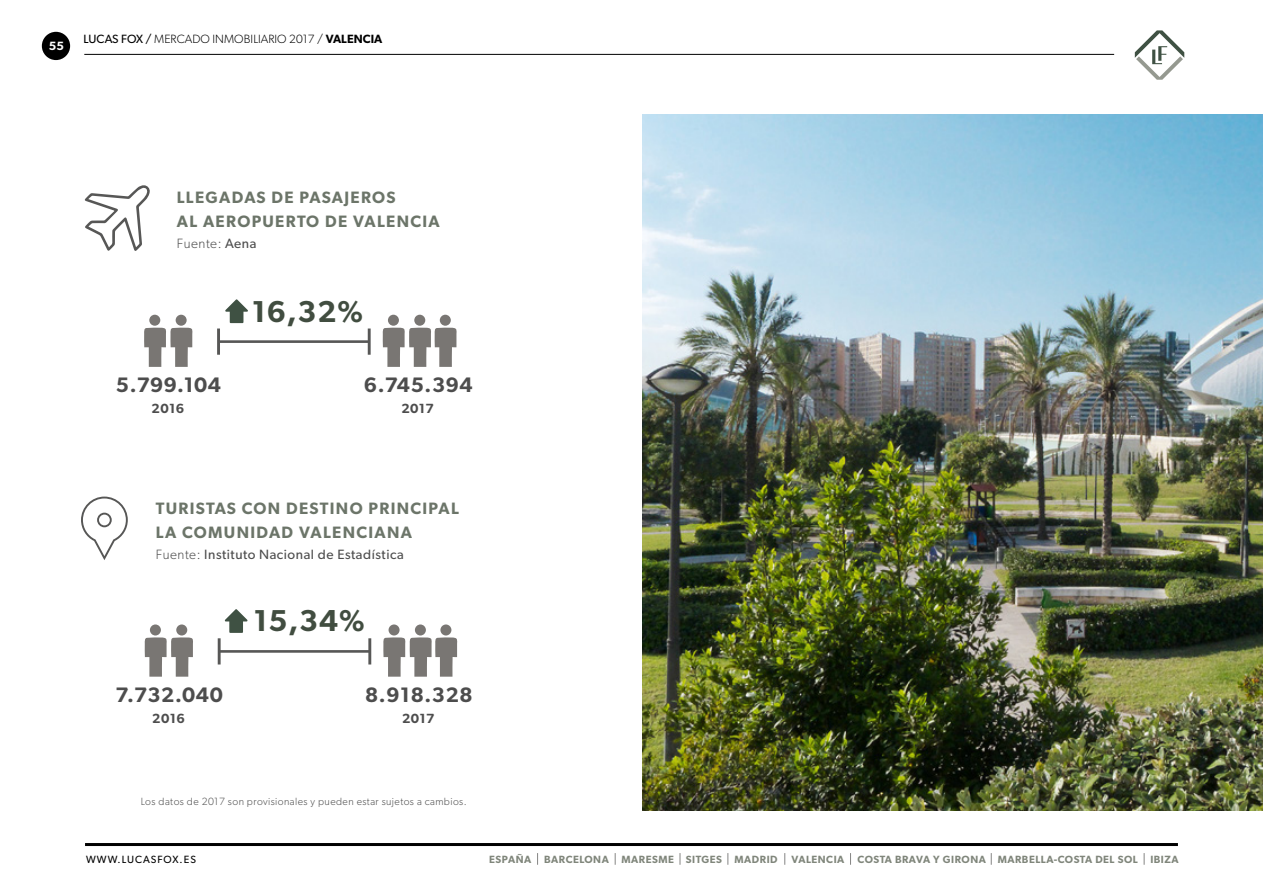
<style>
.page{position:relative;width:1263px;height:893px;background:#fff}
.page>*{position:absolute;margin:0;border:0;box-sizing:border-box;transform-origin:0 0}
.t1{font:600 30.3px "Gibson";letter-spacing:.03em;color:#414d40}
.t2{font:600 21px "Gibson";letter-spacing:.03em;color:#4d4d4d}
.t3{font:600 16.5px/24px "Gibson";letter-spacing:.08em;color:#6c7569}
.t4{font:13.5px "Gibson";letter-spacing:.04em;color:#4d4d4d}
.t5{font:300 13.5px "Gibson";letter-spacing:.04em;color:#4d4d4d}
.t6{font:600 13.35px "Gibson";letter-spacing:.03em;color:#4d4d4d}
.t7{font:300 12px "Gibson";letter-spacing:.005em;color:#000}
.t8{font:600 12px "Gibson";color:#fff}
.t9{font:600 10.5px "Gibson";letter-spacing:.05em;color:#80867b}
.t10{font:300 10.5px "Gibson";letter-spacing:.04em;color:#4d4d4d}
.t11{font:10.5px "Gibson";letter-spacing:.1em;color:#000}
.s1{font-weight:400}
.s2{font-weight:600}
.s3{font-weight:300}
</style>
<div class="page">
<hr style="left:84px;top:54px;width:1030px;height:1px;background:#000">
<div style="left:42px;top:32px;width:28px;height:28px;background:#000;border-radius:50%"></div>
<svg style="left:1135px;top:30px;width:49px;height:50px"></svg>
<hr style="left:85px;top:843px;width:1093px;height:3px;background:#000">
<svg style="left:615px;top:853px;width:1px;height:12px"></svg>
<svg style="left:991px;top:853px;width:1px;height:12px"></svg>
<svg style="left:680px;top:853px;width:1px;height:12px"></svg>
<svg style="left:727px;top:853px;width:1px;height:12px"></svg>
<svg style="left:850px;top:853px;width:1px;height:12px"></svg>
<svg style="left:1144px;top:853px;width:1px;height:12px"></svg>
<svg style="left:784px;top:853px;width:1px;height:12px"></svg>
<svg style="left:537px;top:853px;width:1px;height:12px"></svg>
<div style="left:150px;top:624px;width:11px;height:11px;background:#797673;border-radius:50%"></div>
<div style="left:389px;top:624px;width:11px;height:11px;background:#797673;border-radius:50%"></div>
<svg style="left:144px;top:637px;width:49px;height:40px"></svg>
<div style="left:176px;top:624px;width:11px;height:11px;background:#797673;border-radius:50%"></div>
<div style="left:415px;top:624px;width:11px;height:11px;background:#797673;border-radius:50%"></div>
<svg style="left:383px;top:637px;width:74px;height:40px"></svg>
<div style="left:440px;top:624px;width:11px;height:11px;background:#797673;border-radius:50%"></div>
<svg style="left:218px;top:609px;width:153px;height:55px"></svg>
<svg style="left:81px;top:497px;width:47px;height:63px"></svg>
<div style="left:149px;top:315px;width:11px;height:11px;background:#797673;border-radius:50%"></div>
<div style="left:388px;top:315px;width:11px;height:11px;background:#797673;border-radius:50%"></div>
<svg style="left:144px;top:328px;width:49px;height:39px"></svg>
<div style="left:176px;top:315px;width:11px;height:11px;background:#797673;border-radius:50%"></div>
<div style="left:414px;top:315px;width:11px;height:11px;background:#797673;border-radius:50%"></div>
<svg style="left:382px;top:328px;width:75px;height:39px"></svg>
<div style="left:440px;top:315px;width:11px;height:11px;background:#797673;border-radius:50%"></div>
<svg style="left:84px;top:185px;width:66px;height:66px"></svg>
<svg style="left:217px;top:299px;width:154px;height:56px"></svg>
<img style="left:642px;top:115px;width:621px;height:695px">
<p class="t8" style="left:49px;top:39px;width:17px">55</p>
<p class="t7" style="left:84px;top:31px;width:300px"><span class="s1">LUCAS FOX /</span> MERCADO INMOBILIARIO 2017 / <span class="s2">VALENCIA</span></p>
<p class="t3" style="left:177px;top:185px;width:264px">LLEGADAS DE PASAJEROS<br>AL AEROPUERTO DE VALENCIA</p>
<p class="t5" style="left:177px;top:235px;width:81px">Fuente: <span class="s1">Aena</span></p>
<p class="t2" style="left:116px;top:372px;width:107px">5.799.104</p>
<p class="t6" style="left:152px;top:401px;width:34px">2016</p>
<h1 class="t1" style="left:252px;top:293px;width:113px">16,32%</h1>
<p class="t2" style="left:364px;top:372px;width:110px">6.745.394</p>
<p class="t6" style="left:401px;top:401px;width:34px">2017</p>
<p class="t3" style="left:156px;top:496px;width:305px">TURISTAS CON DESTINO PRINCIPAL<br>LA COMUNIDAD VALENCIANA</p>
<p class="t4" style="left:156px;top:546px;width:249px"><span class="s3">Fuente:</span> Instituto Nacional de Estadística</p>
<p class="t2" style="left:116px;top:682px;width:109px">7.732.040</p>
<p class="t6" style="left:152px;top:710px;width:34px">2016</p>
<h1 class="t1" style="left:253px;top:603px;width:113px">15,34%</h1>
<p class="t2" style="left:365px;top:682px;width:109px">8.918.328</p>
<p class="t6" style="left:402px;top:710px;width:34px">2017</p>
<p class="t10" style="left:141px;top:795px;width:328px">Los datos de 2017 son provisionales y pueden estar sujetos a cambios.</p>
<p class="t11" style="left:86px;top:853px;width:111px">WWW.LUCASFOX.ES</p>
<p class="t9" style="left:489px;top:853px;width:290px">ESPAÑA BARCELONA MARESME SITGES MADRID</p>
<p class="t9" style="left:791px;top:853px;width:54px">VALENCIA</p>
<p class="t9" style="left:857px;top:853px;width:323px">COSTA BRAVA Y GIRONA MARBELLA-COSTA DEL SOL IBIZA</p>
</div>
